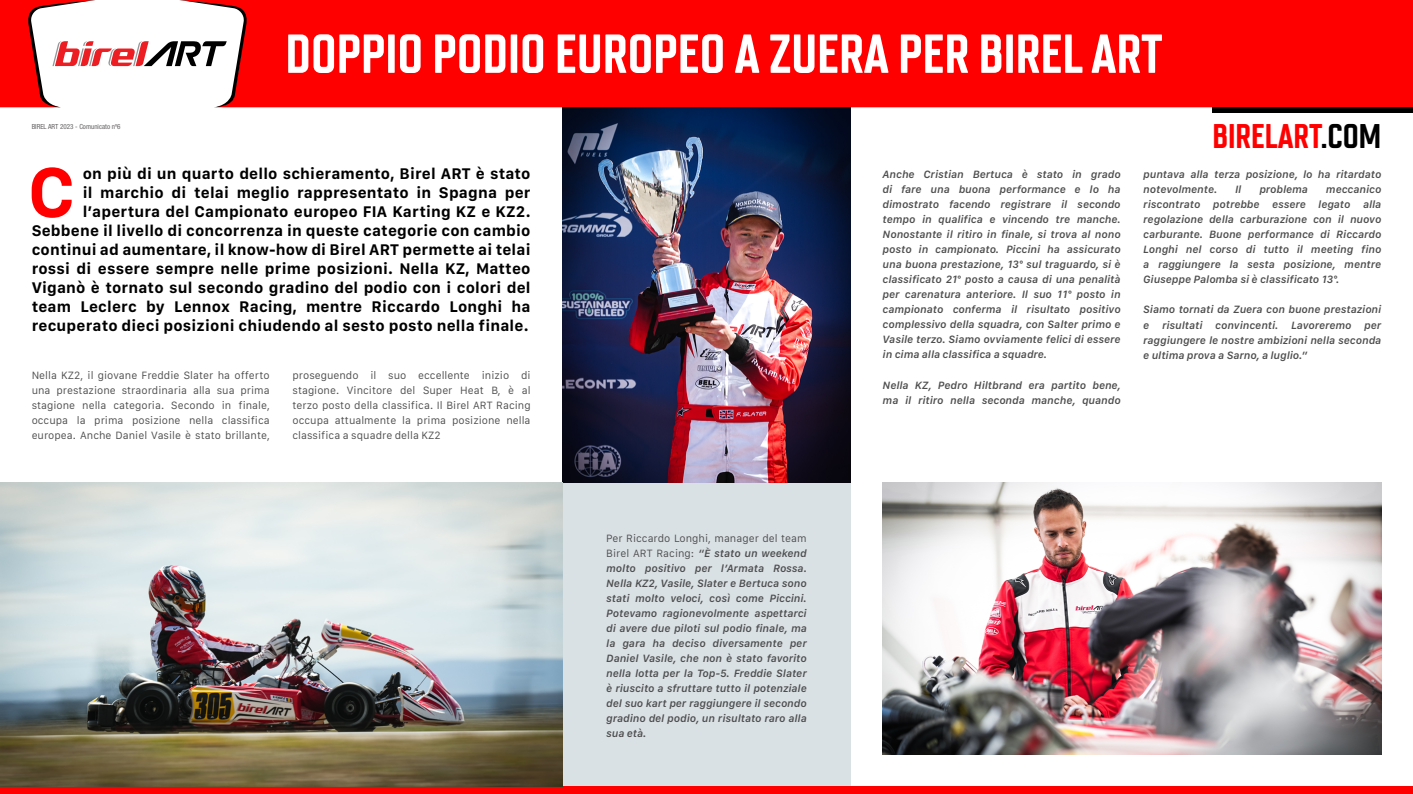
<style>
.page{position:relative;width:1413px;height:794px;background:#fff}
.page>*{position:absolute;margin:0;border:0;box-sizing:border-box;transform-origin:0 0}
.t1{font:700 73px "San Francisco Text";color:#f00}
.t2{font:700 54.7px "Chromoxome Pro";color:#fff}
.t3{font:700 34.2px "Chromoxome Pro";color:#f00}
.t4{font:700 16px/19px "San Francisco Text";letter-spacing:.01em;color:#000;text-align:right}
.t5{font:italic 600 11px/15px "San Francisco Text";color:#4e4e4e;text-align:justify}
.t6{font:11px/15px "San Francisco Text";color:#4e4e4e;text-align:justify}
.t7{font:condensed 7px "Helvetica Neue LT Pro";color:#656263}
.s1{font-weight:400;font-style:normal}
.s2{color:#000}
</style>
<div class="page">
<div style="left:562px;top:482px;width:289px;height:304px;background:#dae1e5"></div>
<div style="left:0;top:786px;width:1413px;height:8px;background:#f00"></div>
<div style="left:249px;top:0;width:1164px;height:107px;background:#f00"></div>
<svg style="left:0;top:0;width:249px;height:107px"></svg>
<div style="left:1212px;top:107px;width:201px;height:6px;background:#000"></div>
<img style="left:882px;top:482px;width:499px;height:273px">
<img style="left:562px;top:107px;width:289px;height:375px">
<img style="left:0;top:482px;width:562px;height:304px">
<h2 class="t2" style="left:285px;top:22px;width:878px">DOPPIO PODIO EUROPEO A ZUERA PER BIREL ART</h2>
<p class="t7" style="left:32px;top:122px;width:90px">BIREL ART 2023 - Comunicato nº6</p>
<h1 class="t1" style="left:28px;top:147px;width:49px">C</h1>
<p class="t4" style="left:32px;top:165px;width:500px">on più di un quarto dello schieramento, Birel ART è stato<br>il marchio di telai meglio rappresentato in Spagna per l’apertura del Campionato europeo FIA Karting KZ e KZ2.<br>Sebbene il livello di concorrenza in queste categorie con cambio continui ad aumentare, il know-how di Birel ART permette ai telai rossi di essere sempre nelle prime posizioni. Nella KZ, Matteo Viganò è tornato sul secondo gradino del podio con i colori del team Leclerc by Lennox Racing, mentre Riccardo Longhi ha recuperato dieci posizioni chiudendo al sesto posto nella finale.</p>
<p class="t6" style="left:32px;top:368px;width:240px">Nella KZ2, il giovane Freddie Slater ha offerto una prestazione straordinaria alla sua prima stagione nella categoria. Secondo in finale, occupa la prima posizione nella classifica europea. Anche Daniel Vasile è stato brillante,</p>
<p class="t6" style="left:292px;top:368px;width:240px">proseguendo il suo eccellente inizio di stagione. Vincitore del Super Heat B, è al terzo posto della classifica. Il Birel ART Racing occupa attualmente la prima posizione nella classifica a squadre della KZ2</p>
<p class="t5" style="left:606px;top:530px;width:202px"><span class="s1">Per Riccardo Longhi, manager del team Birel ART Racing:</span> “È stato un weekend molto positivo per l’Armata Rossa.<br>Nella KZ2, Vasile, Slater e Bertuca sono stati molto veloci, così come Piccini.<br>Potevamo ragionevolmente aspettarci di avere due piloti sul podio finale, ma la gara ha deciso diversamente per Daniel Vasile, che non è stato favorito nella lotta per la Top-5. Freddie Slater è riuscito a sfruttare tutto il potenziale del suo kart per raggiungere il secondo gradino del podio, un risultato raro alla sua età.</p>
<p class="t5" style="left:882px;top:167px;width:239px">Anche Cristian Bertuca è stato in grado di fare una buona performance e lo ha dimostrato facendo registrare il secondo tempo in qualifica e vincendo tre manche.<br>Nonostante il ritiro in finale, si trova al nono posto in campionato. Piccini ha assicurato una buona prestazione, 13° sul traguardo, si è classificato 21° posto a causa di una penalità per carenatura anteriore. Il suo 11° posto in campionato conferma il risultato positivo complessivo della squadra, con Salter primo e Vasile terzo. Siamo ovviamente felici di essere in cima alla classifica a squadre.</p>
<p class="t5" style="left:882px;top:377px;width:239px">Nella KZ, Pedro Hiltbrand era partito bene, ma il ritiro nella seconda manche, quando</p>
<h3 class="t3" style="left:1212px;top:116px;width:170px">BIRELART<span class="s2">.COM</span></h3>
<p class="t5" style="left:1143px;top:167px;width:239px">puntava alla terza posizione, lo ha ritardato notevolmente.</p>
<p class="t5" style="left:1143px;top:182px;width:239px;text-indent:183px">meccanico riscontrato potrebbe essere legato alla regolazione della carburazione con il nuovo carburante. Buone performance di Riccardo Longhi nel corso di tutto il meeting fino a raggiungere la sesta posizione, mentre Giuseppe Palomba si è classificato 13°.</p>
<p class="t5" style="left:1143px;top:302px;width:239px">Siamo tornati da Zuera con buone prestazioni e risultati convincenti. Lavoreremo per raggiungere le nostre ambizioni nella seconda e ultima prova a Sarno, a luglio.”</p>
<p class="t5" style="left:1235px;top:182px;width:8px">Il</p>
<p class="t5" style="left:1259px;top:182px;width:50px">problema</p>
</div>
